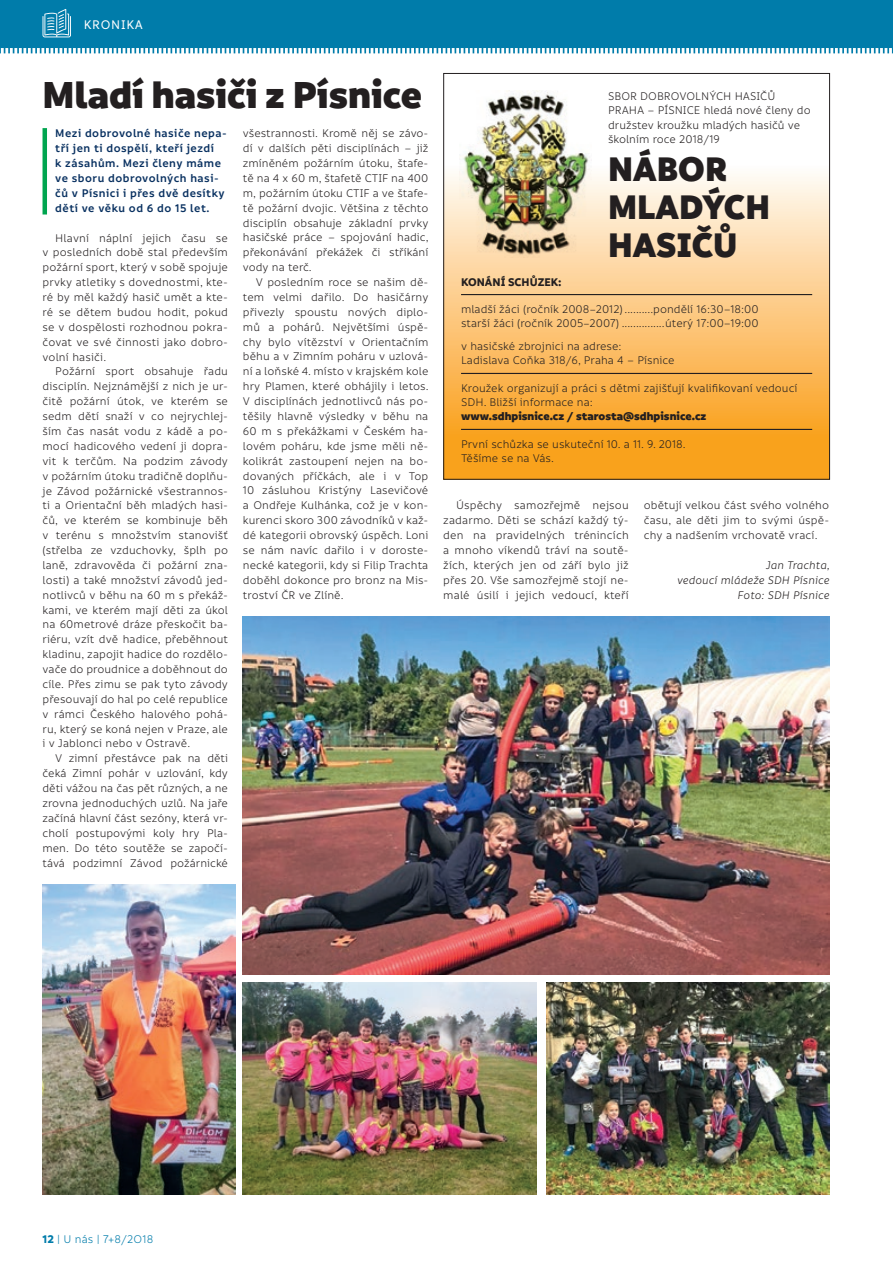
<style>
.page{position:relative;width:893px;height:1263px;background:#fff}
.page>*{position:absolute;margin:0;border:0;box-sizing:border-box;transform-origin:0 0}
.t1{font:900 40.5px "Informative";color:#231f20}
.t2{font:900 36.75px/37.8px "Informative";color:#231f20}
.t3{font:500 13.5px "Informative";letter-spacing:.05em;color:#fff}
.t4{font:12px/14.9px "Informative";color:#231f20;text-align:justify}
.t5{font:600 12px/14.9px "Informative";letter-spacing:.04em;color:#083060}
.t6{font:italic 12px/14.9px "Informative";letter-spacing:.01em;color:#231f20;text-align:right}
.t7{font:900 12px "Informative";color:#231f20}
.t8{font:12px "Informative";letter-spacing:.015em;color:#007caa}
.t9{font:700 12px "Informative";color:#231f20}
.s1{font-weight:700}
</style>
<div class="page">
<div style="left:0;top:0;width:893px;height:48px;background:#007caa"></div>
<svg style="left:43px;top:9px;width:28px;height:28px"></svg>
<svg style="left:0;top:48px;width:893px;height:6px"></svg>
<hr style="left:43px;top:128px;width:4px;height:86px;background:#00a54f">
<img style="left:243px;top:617px;width:586px;height:357px">
<img style="left:547px;top:982px;width:282px;height:212px">
<img style="left:243px;top:982px;width:293px;height:212px">
<img style="left:43px;top:884px;width:192px;height:310px">
<svg style="left:445px;top:170px;width:383px;height:308px;background:#fbc372"></svg>
<hr style="left:461px;top:294px;width:351px;height:1px;background:#231f20">
<hr style="left:461px;top:373px;width:351px;height:1px;background:#231f20">
<hr style="left:461px;top:429px;width:351px;height:1px;background:#231f20">
<div style="left:443px;top:73px;width:387px;height:407px;border:1px solid #231f20"></div>
<img style="left:459px;top:90px;width:132px;height:167px">
<p class="t3" style="left:84px;top:18px;width:61px">KRONIKA</p>
<h1 class="t1" style="left:43px;top:70px;width:381px">Mladí hasiči z Písnice</h1>
<p class="t5" style="left:55px;top:126px;width:173px">Mezi dobrovolné hasiče nepa&shy;tří jen ti dospělí, kteří jezdí<br>k zásahům. Mezi členy máme ve sboru dobrovolných hasi&shy;čů v Písnici i přes dvě desítky dětí ve věku od 6 do 15 let.</p>
<p class="t4" style="left:43px;top:231px;width:187px;text-indent:13px">Hlavní náplní jejich času se v posledních době stal především požární sport, který v sobě spojuje prvky atletiky s dovednostmi, kte&shy;ré by měl každý hasič umět a kte&shy;ré se dětem budou hodit, pokud se v dospělosti rozhodnou pokra&shy;čovat ve své činnosti jako dobro&shy;volní hasiči.</p>
<p class="t4" style="left:43px;top:364px;width:187px;text-indent:13px">Požární sport obsahuje řadu disciplín. Nejznámější z nich je ur&shy;čitě požární útok, ve kterém se sedm dětí snaží v co nejrychlej&shy;ším čas nasát vodu z kádě a po&shy;mocí hadicového vedení ji dopra&shy;vit k terčům. Na podzim závody v požárním útoku tradičně doplňu&shy;je Závod požárnické všestrannos&shy;ti a Orientační běh mladých hasi&shy;čů, ve kterém se kombinuje běh v terénu s množstvím stanovišť (střelba ze vzduchovky, šplh po laně, zdravověda či požární zna&shy;losti) a také množství závodů jed&shy;notlivců v běhu na 60 m s překáž&shy;kami, ve kterém mají děti za úkol na 60metrové dráze přeskočit ba&shy;riéru, vzít dvě hadice, přeběhnout kladinu, zapojit hadice do rozdělo&shy;vače do proudnice a doběhnout do cíle. Přes zimu se pak tyto závody přesouvají do hal po celé republice v rámci Českého halového pohá&shy;ru, který se koná nejen v Praze, ale i v Jablonci nebo v Ostravě.</p>
<p class="t4" style="left:43px;top:751px;width:187px;text-indent:13px">V zimní přestávce pak na děti čeká Zimní pohár v uzlování, kdy děti vážou na čas pět různých, a ne zrovna jednoduchých uzlů. Na jaře začíná hlavní část sezóny, která vr&shy;cholí postupovými koly hry Pla&shy;men. Do této soutěže se započí&shy;tává podzimní Závod požárnické</p>
<p class="t4" style="left:243px;top:126px;width:187px">všestrannosti. Kromě něj se závo&shy;dí v dalších pěti disciplínách – již zmíněném požárním útoku, štafe&shy;tě na 4 x 60 m, štafetě CTIF na 400 m, požárním útoku CTIF a ve štafe&shy;tě požární dvojic. Většina z těchto disciplín obsahuje základní prvky hasičské práce – spojování hadic, překonávání překážek či stříkání vody na terč.</p>
<p class="t4" style="left:243px;top:275px;width:187px;text-indent:13px">V posledním roce se našim dě&shy;tem velmi dařilo. Do hasičárny přivezly spoustu nových diplo&shy;mů a pohárů. Největšími úspě&shy;chy bylo vítězství v Orientačním běhu a v Zimním poháru v uzlová&shy;ní a loňské 4. místo v krajském kole hry Plamen, které obhájily i letos.<br>V disciplínách jednotlivců nás po&shy;těšily hlavně výsledky v běhu na 60 m s překážkami v Českém ha&shy;lovém poháru, kde jsme měli ně&shy;kolikrát zastoupení nejen na bo&shy;dovaných příčkách, ale i v Top 10 zásluhou Kristýny Lasevičové a Ondřeje Kulhánka, což je v kon&shy;kurenci skoro 300 závodníků v kaž&shy;dé kategorii obrovský úspěch. Loni se nám navíc dařilo i v doroste&shy;necké kategorii, kdy si Filip Trachta doběhl dokonce pro bronz na Mis&shy;troství ČR ve Zlíně.</p>
<p class="t4" style="left:608px;top:89px;width:204px;line-height:14.4px;text-align:left">SBOR DOBROVOLNÝCH HASIČŮ<br>PRAHA – PÍSNICE hledá nové členy do družstev kroužku mladých hasičů ve školním roce 2018/19</p>
<h2 class="t2" style="left:608px;top:152px;width:164px">NÁBOR<br>MLADÝCH<br>HASIČŮ</h2>
<p class="t9" style="left:461px;top:275px;width:102px">KONÁNÍ SCHŮZEK:</p>
<p class="t4" style="left:461px;top:302px;width:299px;line-height:14.4px">mladší žáci (ročník 2008−2012)..........pondělí 16:30–18:00 starší žáci (ročník 2005−2007) ...............úterý 17:00–19:00</p>
<p class="t4" style="left:461px;top:339px;width:215px;line-height:14.4px">v hasičské zbrojnici na adrese:<br>Ladislava Coňka 318/6, Praha 4 – Písnice</p>
<p class="t4" style="left:461px;top:381px;width:338px;line-height:14.4px">Kroužek organizují a práci s dětmi zajišťují kvalifikovaní vedoucí<br>SDH. Bližší informace na:</p>
<p class="t7" style="left:461px;top:409px;width:247px">www.sdhpisnice.cz / starosta@sdhpisnice.cz</p>
<p class="t4" style="left:461px;top:437px;width:226px;line-height:14.4px">První schůzka se uskuteční 10. a 11. 9. 2018.<br>Těšíme se na Vás.</p>
<p class="t4" style="left:443px;top:498px;width:187px;text-indent:13px">Úspěchy samozřejmě nejsou zadarmo. Děti se schází každý tý&shy;den na pravidelných trénincích a mnoho víkendů tráví na soutě&shy;žích, kterých jen od září bylo již přes 20. Vše samozřejmě stojí ne&shy;malé úsilí i jejich vedoucí, kteří</p>
<p class="t4" style="left:644px;top:498px;width:187px">obětují velkou část svého volného času, ale děti jim to svými úspě&shy;chy a nadšením vrchovatě vrací.</p>
<p class="t6" style="left:677px;top:558px;width:154px">Jan Trachta,<br>vedoucí mládeže SDH Písnice<br>Foto: SDH Písnice</p>
<p class="t8" style="left:43px;top:1233px;width:112px"><span class="s1">12</span> | U nás | 7+8/2O18</p>
</div>
